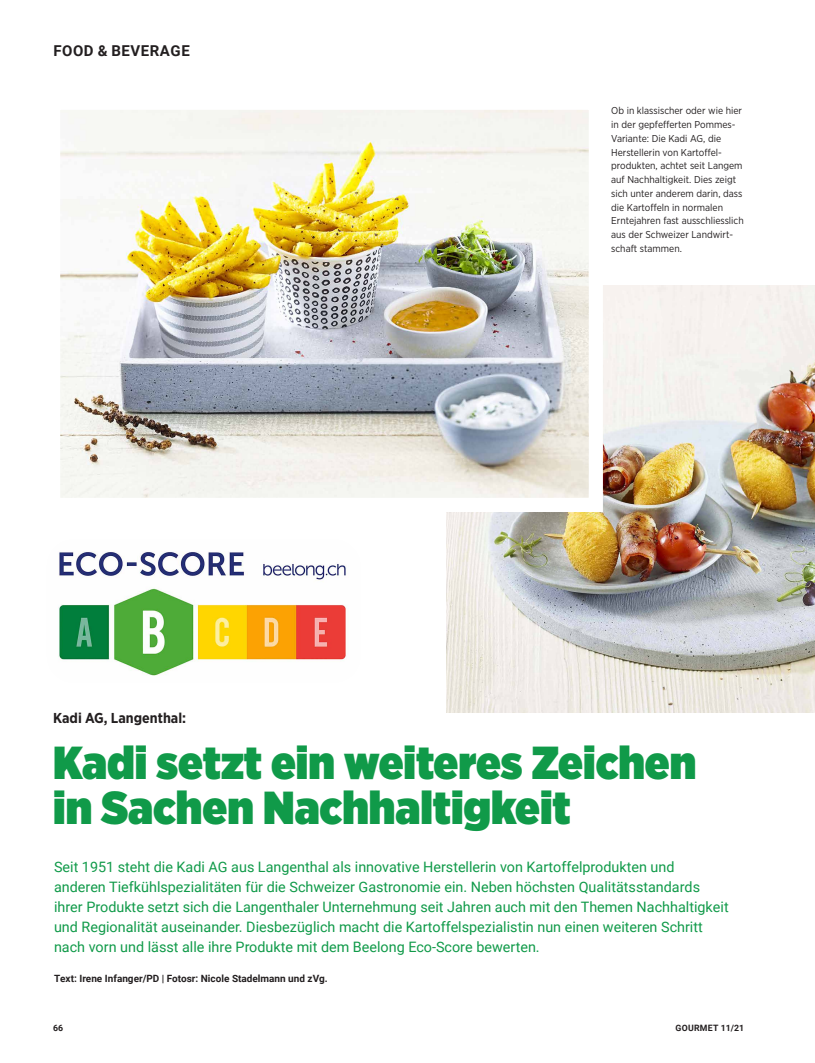
<style>
.page{position:relative;width:815px;height:1063px;background:#fff}
.page>*{position:absolute;margin:0;border:0;box-sizing:border-box;transform-origin:0 0}
.t1{font:900 46.25px/45px "Gotham Narrow";color:#109a49}
.t2{font:700 15px "Roboto";letter-spacing:.035em;color:#231f20}
.t3{font:14.38px/20px "Roboto";color:#109a49}
.t4{font:700 14.38px "Gotham Narrow";color:#231f20}
.t5{font:10px/13.8px "Gotham Narrow";color:#231f20}
.t6{font:700 10px "Roboto";color:#231f20}
.t7{font:700 8.75px "Roboto";letter-spacing:.035em;color:#231f20}
</style>
<div class="page">
<img style="left:446px;top:285px;width:369px;height:427px">
<img style="left:58px;top:551px;width:288px;height:125px">
<img style="left:61px;top:111px;width:527px;height:386px">
<p class="t2" style="left:53px;top:41px;width:138px">FOOD &amp; BEVERAGE</p>
<p class="t5" style="left:611px;top:104px;width:134px">Ob in klassischer oder wie hier in der gepfefferten Pommes-<br>Variante: Die Kadi AG, die<br>Herstellerin von Kartoffel&shy;produkten, achtet seit Langem auf Nachhaltigkeit. Dies zeigt sich unter anderem darin, dass die Kartoffeln in normalen<br>Erntejahren fast ausschliesslich aus der Schweizer Landwirt&shy;schaft stammen.</p>
<p class="t4" style="left:53px;top:709px;width:134px">Kadi AG, Langenthal:</p>
<h1 class="t1" style="left:53px;top:739px;width:645px">Kadi setzt ein weiteres Zeichen in Sachen Nachhaltigkeit</h1>
<p class="t3" style="left:54px;top:857px;width:676px">Seit 1951 steht die Kadi AG aus Langenthal als innovative Herstellerin von Kartoffelprodukten und anderen Tiefkühlspezialitäten für die Schweizer Gastronomie ein. Neben höchsten Qualitätsstandards ihrer Produkte setzt sich die Langenthaler Unternehmung seit Jahren auch mit den Themen Nachhaltigkeit und Regionalität auseinander. Diesbezüglich macht die Kartoffelspezialistin nun einen weiteren Schritt nach vorn und lässt alle ihre Produkte mit dem Beelong Eco-Score bewerten.</p>
<p class="t6" style="left:54px;top:971px;width:275px">Text: Irene Infanger/PD | Fotosr: Nicole Stadelmann und zVg.</p>
<p class="t7" style="left:53px;top:1022px;width:12px">66</p>
<p class="t7" style="left:675px;top:1021px;width:70px">GOURMET 11/21</p>
</div>
